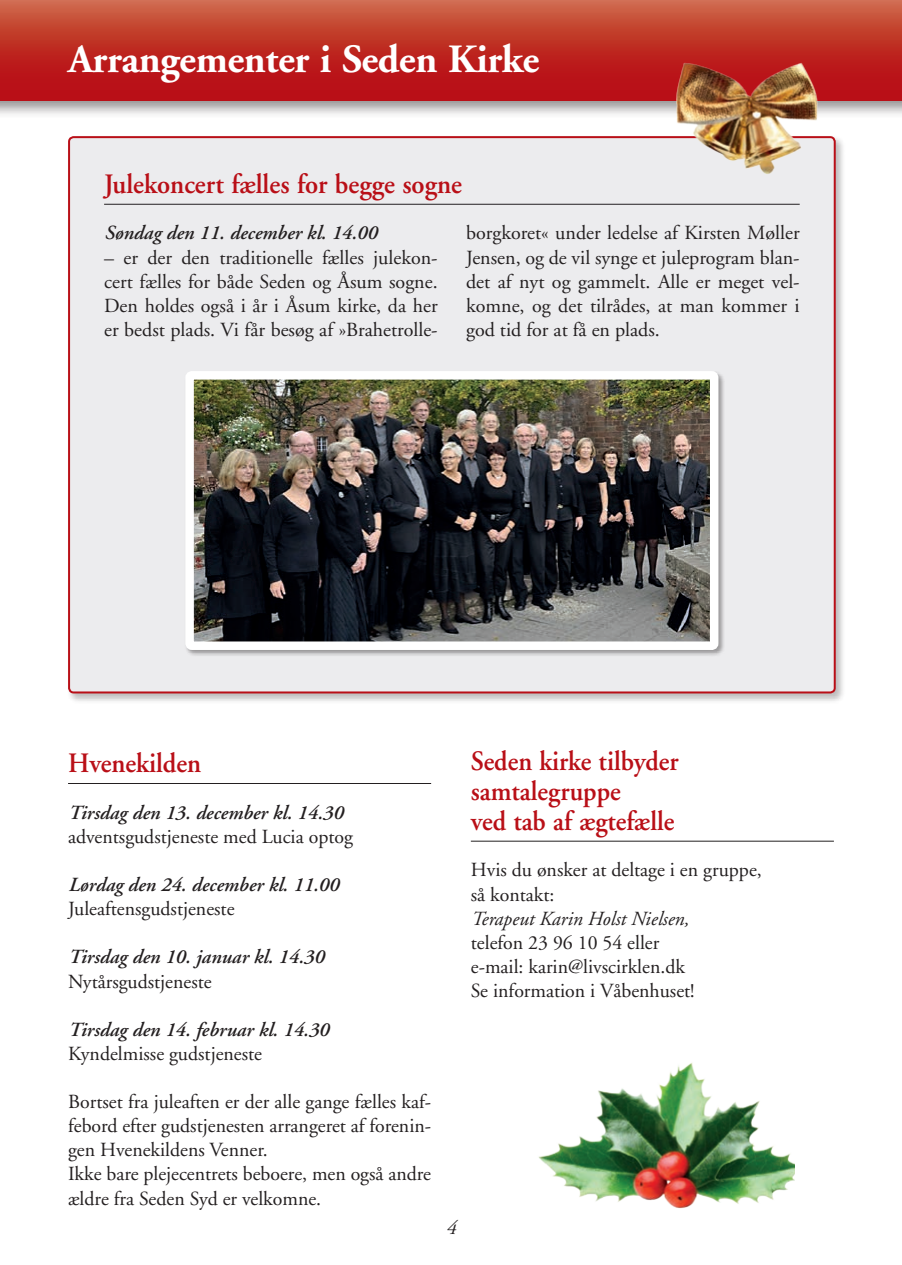
<style>
.page{position:relative;width:902px;height:1265px;background:#fff}
.page>*{position:absolute;margin:0;border:0;box-sizing:border-box;transform-origin:0 0}
.t1{font:700 40px "Adobe Garamond";letter-spacing:-.01em;color:#fff}
.t2{font:600 28px/30px "Adobe Garamond";color:#b90f17;scale:.93 1}
.t3{font:600 28px "Adobe Garamond";color:#b90f17;scale:.95 1}
.t4{font:600 28px "Adobe Garamond";color:#b90f17;scale:.94 1}
.t5{font:20px/24.2px "Adobe Garamond";color:#231f20}
.t6{font:italic 600 20px "Adobe Garamond";color:#231f20}
.t7{font:italic 20px "Adobe Garamond";color:#231f20}
</style>
<div class="page">
<div style="left:0;top:0;width:901px;height:119px;background:#231f20;opacity:.5"></div>
<svg style="left:0;top:0;width:901px;height:101px"></svg>
<div style="left:66px;top:134px;width:780px;height:569px;background:#231f20;opacity:.3"></div>
<div style="left:69px;top:137px;width:765px;height:555px;background:#ececee;border-radius:5px"></div>
<hr style="left:104px;top:204px;width:695px;height:1px;background:#231f20">
<div style="left:184px;top:370px;width:541px;height:286px;background:#231f20;opacity:.4"></div>
<img style="left:194px;top:380px;width:515px;height:261px">
<div style="left:185px;top:371px;width:533px;height:279px;border:8px solid #fff;border-radius:3px"></div>
<img style="left:632px;top:43px;width:226px;height:135px">
<img style="left:538px;top:1063px;width:256px;height:146px">
<hr style="left:471px;top:840px;width:362px;height:1px;background:#231f20">
<hr style="left:68px;top:783px;width:363px;height:1px;background:#231f20">
<h1 class="t1" style="left:68px;top:37px;width:473px">Arrangementer i Seden Kirke</h1>
<h2 class="t3" style="left:104px;top:168px;width:378px">Julekoncert fælles for begge sogne</h2>
<p class="t6" style="left:104px;top:222px;width:274px">Søndag den 11. december kl. 14.00</p>
<p class="t5" style="left:104px;top:246px;width:335px;text-align:justify">– er der den traditionelle fælles julekon&shy;cert fælles for både Seden og Åsum sogne.<br>Den holdes også i år i Åsum kirke, da her er bedst plads. Vi får besøg af »Brahetrolle-</p>
<p class="t5" style="left:466px;top:221px;width:335px;text-align:justify">borgkoret« under ledelse af Kirsten Møller Jensen, og de vil synge et juleprogram blan&shy;det af nyt og gammelt. Alle er meget vel&shy;komne, og det tilrådes, at man kommer i god tid for at få en plads.</p>
<h2 class="t4" style="left:68px;top:747px;width:143px">Hvenekilden</h2>
<p class="t6" style="left:68px;top:801px;width:276px">Tirsdag den 13. december kl. 14.30</p>
<p class="t5" style="left:68px;top:824px;width:286px">adventsgudstjeneste med Lucia optog</p>
<p class="t6" style="left:68px;top:873px;width:272px">Lørdag den 24. december kl. 11.00</p>
<p class="t5" style="left:68px;top:897px;width:168px">Juleaftensgudstjeneste</p>
<p class="t6" style="left:68px;top:946px;width:257px">Tirsdag den 10. januar kl. 14.30</p>
<p class="t5" style="left:68px;top:969px;width:145px">Nytårsgudstjeneste</p>
<p class="t6" style="left:68px;top:1018px;width:262px">Tirsdag den 14. februar kl. 14.30</p>
<p class="t5" style="left:68px;top:1041px;width:195px">Kyndelmisse gudstjeneste</p>
<p class="t5" style="left:68px;top:1090px;width:364px">Bortset fra juleaften er der alle gange fælles kaf&shy;febord efter gudstjenesten arrangeret af forenin&shy;gen Hvenekildens Venner.<br>Ikke bare plejecentrets beboere, men også andre ældre fra Seden Syd er velkomne.</p>
<h2 class="t2" style="left:471px;top:746px;width:225px">Seden kirke tilbyder samtalegruppe<br>ved tab af ægtefælle</h2>
<p class="t5" style="left:471px;top:858px;width:292px">Hvis du ønsker at deltage i en gruppe, så kontakt:</p>
<p class="t7" style="left:471px;top:907px;width:219px">Terapeut Karin Holst Nielsen,</p>
<p class="t5" style="left:471px;top:930px;width:225px">telefon 23 96 10 54 eller e-mail: karin@livscirklen.dk<br>Se information i Våbenhuset!</p>
<p class="t7" style="left:446px;top:1216px;width:12px">4</p>
</div>
